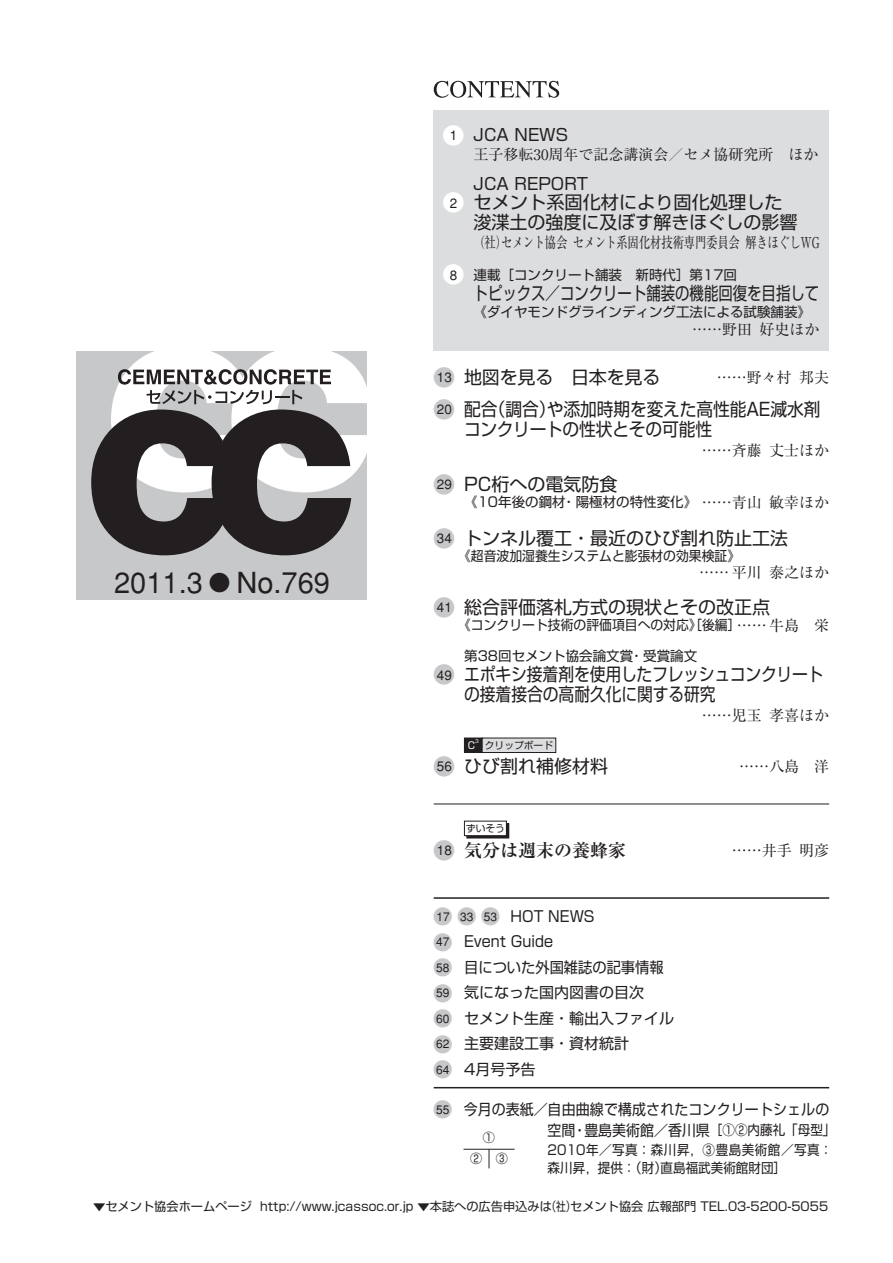
<style>
.page{position:relative;width:893px;height:1263px;background:#fff}
.page>*{position:absolute;margin:0;border:0;box-sizing:border-box;transform-origin:0 0}
.t1{font:500 29.1px "Gothic BBB";color:#231f20}
.t2{font:18px/19.8px "Shin Go";color:#231f20}
.t3{font:18px/19.8px "Shin Go";color:#231f20;scale:.88 1}
.t4{font:18px/19.8px "Shin Go";color:#231f20;scale:.93 1}
.t5{font:18px "Shin Go";color:#231f20;scale:.8 1}
.t6{font:700 18px "Ryumin";color:#231f20}
.t7{font:16.5px "Shin Go";color:#231f20}
.t8{font:15px "Ryumin";color:#231f20}
.t9{font:15px "Shin Go";color:#231f20}
.t10{font:15px/20.2px "Shin Go";color:#231f20;scale:.93 1}
.t11{font:15px "Shin Go";color:#231f20;scale:.95 1}
.t12{font:15px "Ryumin";letter-spacing:-.025em;color:#231f20;scale:.76 1}
.t13{font:13.5px "Shin Go";color:#231f20}
.t14{font:13.5px/18.8px "Shin Go";color:#231f20;scale:.93 1}
.t15{font:12.15px "Shin Go";color:#231f20}
.t16{font:9.75px "Shin Go";color:#231f20}
.t17{font:9.75px "Shin Go";color:#fff}
.t18{font:4.8px "Shin Go";color:#fff}
.s1{font-size:22.2px}
.s2{font-size:23.25px;color:#fff}
.s3{font-family:"Gothic BBB";font-weight:500;font-size:13.5px}
.s4{font-family:"Gothic BBB";font-weight:500}
.s5{font-size:23.25px;color:#c7c8ca}
.s6{font-family:"Ryumin";font-size:15px}
.s7{font-family:"Shin Go";font-weight:400;font-size:23.25px;color:#c7c8ca}
.s8{font-size:20.7px;color:#c7c8ca}
.s9{font-family:"Gothic BBB";font-weight:500;font-size:12px}
.s10{font-size:13.5px}
</style>
<div class="page">
<svg style="left:434px;top:81px;width:125px;height:17px"></svg>
<div style="left:77px;top:352px;width:290px;height:248px;background:#c7c8ca"></div>
<svg style="left:91px;top:351px;width:276px;height:204px"></svg>
<hr style="left:434px;top:897px;width:395px;height:2px;background:#231f20">
<hr style="left:434px;top:1087px;width:395px;height:1px;background:#231f20">
<div style="left:464px;top:738px;width:18px;height:14px;background:#231f20"></div>
<div style="left:464px;top:738px;width:18px;height:15px;border:1px solid #231f20"></div>
<div style="left:482px;top:738px;width:74px;height:14px;background:#dcdddf"></div>
<div style="left:482px;top:738px;width:74px;height:15px;border:1px solid #231f20"></div>
<div style="left:467px;top:823px;width:42px;height:15px;border:1px solid #231f20"></div>
<div style="left:464px;top:821px;width:42px;height:15px;background:#fff"></div>
<div style="left:464px;top:821px;width:43px;height:15px;border:1px solid #231f20"></div>
<hr style="left:434px;top:804px;width:395px;height:1px;background:#231f20">
<div style="left:434px;top:111px;width:395px;height:240px;background:#dcdddf"></div>
<hr style="left:463px;top:1149px;width:51px;height:1px;background:#231f20">
<svg style="left:489px;top:1149px;width:1px;height:19px"></svg>
<h1 class="t1" style="left:114px;top:566px;width:217px">2011.3 <span class="s1">●</span> No.769</h1>
<p class="t7" style="left:442px;top:124px;width:128px"><span class="s2">●</span><span class="s3">1</span> JCA NEWS</p>
<p class="t8" style="left:474px;top:145px;width:347px">王子移転30周年で記念講演会／セメ協研究所　ほか</p>
<p class="t7" style="left:474px;top:172px;width:116px">JCA REPORT</p>
<h2 class="t2" style="left:474px;top:191px;width:325px;text-indent:-32px"><span class="s2">●</span><span class="s3">2</span> セメント系固化材により固化処理した浚渫土の強度に及ぼす解きほぐしの影響</h2>
<p class="t12" style="left:473px;top:233px;width:457px">（社）セメント協会 セメント系固化材技術専門委員会 解きほぐしWG</p>
<p class="t13" style="left:442px;top:265px;width:297px"><span class="s2">●</span><span class="s4">8</span> 連載［コンクリート舗装　新時代］第17回</p>
<h2 class="t5" style="left:474px;top:281px;width:433px">トピックス／コンクリート舗装の機能回復を目指して</h2>
<p class="t13" style="left:474px;top:303px;width:339px">《ダイヤモンドグラインディング工法による試験舗装》</p>
<p class="t8" style="left:692px;top:320px;width:129px">……野田 好史ほか</p>
<h2 class="t2" style="left:432px;top:366px;width:229px"><span class="s5">●</span><span class="s3">13</span> 地図を見る　日本を見る</h2>
<p class="t8" style="left:717px;top:369px;width:114px">……野々村 邦夫</p>
<h2 class="t4" style="left:464px;top:398px;width:385px;text-indent:-32px"><span class="s5">●</span><span class="s3">20</span> 配合（調合）や添加時期を変えた高性能AE減水剤コンクリートの性状とその可能性</h2>
<p class="t8" style="left:702px;top:442px;width:129px">……斉藤 丈士ほか</p>
<h2 class="t2" style="left:432px;top:473px;width:187px"><span class="s5">●</span><span class="s3">29</span> PC桁への電気防食</h2>
<p class="t13" style="left:464px;top:493px;width:366px">《10年後の鋼材・陽極材の特性変化》 <span class="s6">……青山 敏幸ほか</span></p>
<h2 class="t2" style="left:432px;top:527px;width:357px"><span class="s5">●</span><span class="s3">34</span> トンネル覆工・最近のひび割れ防止工法</h2>
<p class="t13" style="left:457px;top:546px;width:285px">《超音波加湿養生システムと膨張材の効果検証》</p>
<p class="t8" style="left:699px;top:564px;width:132px">…… 平川 泰之ほか</p>
<h2 class="t2" style="left:432px;top:596px;width:339px"><span class="s5">●</span><span class="s3">41</span> 総合評価落札方式の現状とその改正点</h2>
<p class="t13" style="left:457px;top:616px;width:373px">《コンクリート技術の評価項目への対応》［後編］<span class="s6">…… 牛島　栄</span></p>
<p class="t13" style="left:464px;top:647px;width:235px">第38回セメント協会論文賞・受賞論文</p>
<h2 class="t3" style="left:464px;top:663px;width:410px;text-indent:-32px"><span class="s5">●</span><span class="s3">49</span> エポキシ接着剤を使用したフレッシュコンクリートの接着接合の高耐久化に関する研究</h2>
<p class="t8" style="left:702px;top:706px;width:129px">……児玉 孝喜ほか</p>
<p class="t17" style="left:468px;top:739px;width:9px">C</p>
<p class="t18" style="left:475px;top:738px;width:5px">3</p>
<p class="t16" style="left:485px;top:739px;width:70px">クリップボード</p>
<h2 class="t2" style="left:432px;top:755px;width:177px"><span class="s5">●</span><span class="s3">56</span> ひび割れ補修材料</h2>
<p class="t8" style="left:739px;top:757px;width:91px">……八島　洋</p>
<p class="t16" style="left:466px;top:822px;width:40px">ずいそう</p>
<h2 class="t6" style="left:432px;top:839px;width:195px"><span class="s7">●</span><span class="s3">18</span> 気分は週末の養蜂家</h2>
<p class="t8" style="left:732px;top:841px;width:99px">……井手 明彦</p>
<p class="t11" style="left:432px;top:906px;width:172px"><span class="s8">●</span><span class="s9">17</span> <span class="s8">●</span><span class="s9">33</span> <span class="s8">●</span><span class="s9">53</span> HOT NEWS</p>
<p class="t11" style="left:432px;top:932px;width:129px"><span class="s8">●</span><span class="s9">47</span> Event Guide</p>
<p class="t11" style="left:432px;top:957px;width:245px"><span class="s8">●</span><span class="s9">58</span> 目についた外国雑誌の記事情報</p>
<p class="t9" style="left:432px;top:983px;width:213px"><span class="s8">●</span><span class="s9">59</span> 気になった国内図書の目次</p>
<p class="t9" style="left:432px;top:1008px;width:243px"><span class="s8">●</span><span class="s9">60</span> セメント生産・輸出入ファイル</p>
<p class="t9" style="left:432px;top:1034px;width:198px"><span class="s8">●</span><span class="s9">62</span> 主要建設工事・資材統計</p>
<p class="t9" style="left:432px;top:1059px;width:105px"><span class="s8">●</span><span class="s9">64</span> 4月号予告</p>
<p class="t10" style="left:548px;top:1099px;width:311px;text-indent:-115px"><span class="s8">●</span><span class="s9">55</span> 今月の表紙／自由曲線で構成されたコンクリートシェルの空間・豊島美術館／香川県<span class="s10">［①②内藤礼「母型」</span></p>
<p class="t14" style="left:548px;top:1139px;width:308px">2010年／写真：森川昇，③豊島美術館／写真：森川昇，提供：（財）直島福武美術館財団］</p>
<p class="t15" style="left:483px;top:1129px;width:14px">①</p>
<p class="t15" style="left:470px;top:1151px;width:39px">② ③</p>
<p class="t15" style="left:93px;top:1198px;width:737px">▼セメント協会ホームページ http://www.jcassoc.or.jp ▼本誌への広告申込みは（社）セメント協会 広報部門 TEL.03-5200-5055</p>
</div>
